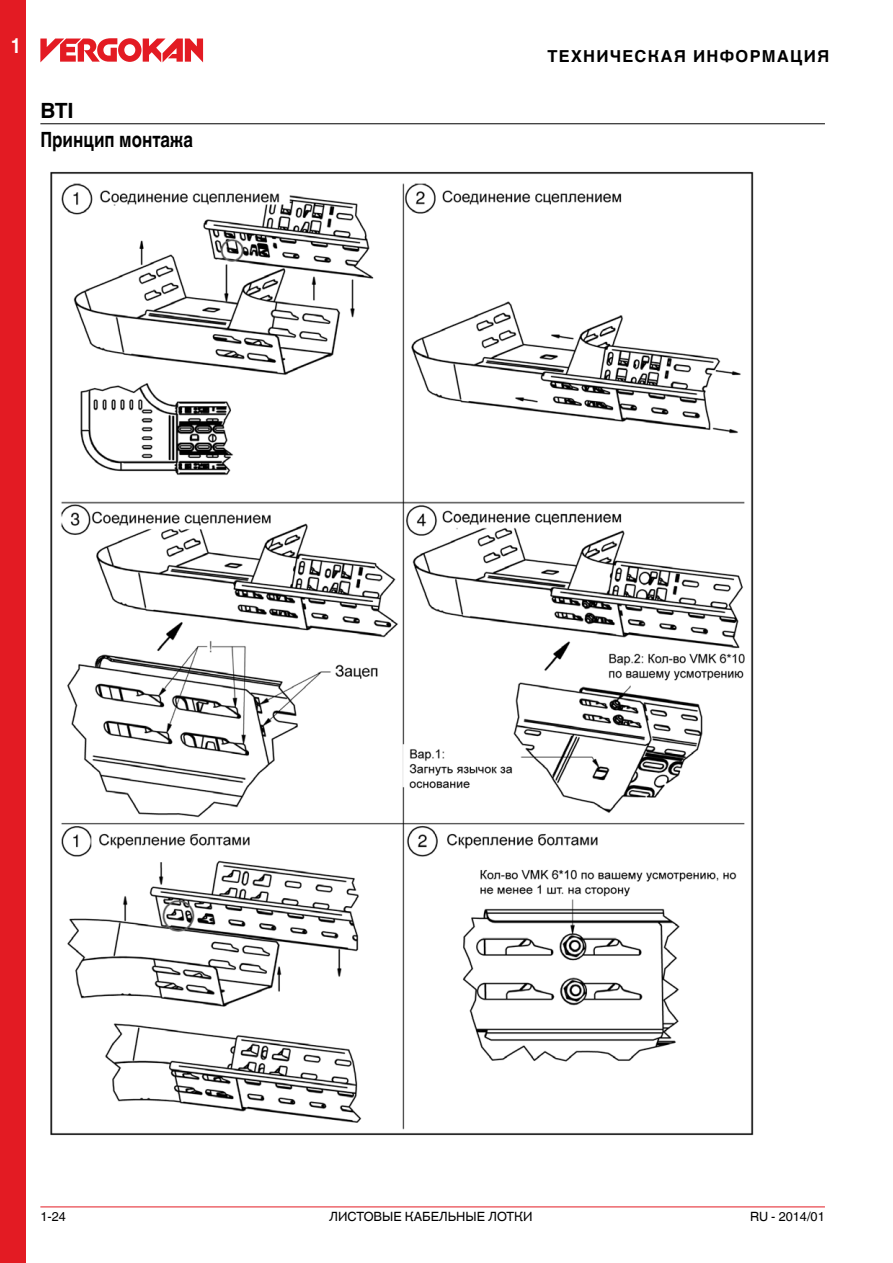
<style>
.page{position:relative;width:893px;height:1263px;background:#fff}
.page>*{position:absolute;margin:0;border:0;box-sizing:border-box;transform-origin:0 0}
.t1{font:700 21px/29.5px "Helvetica Linotype";color:#000}
.t2{font:700 21px "Helvetica Linotype";color:#fff;scale:.85 1}
.t3{font:700 16.5px "Helvetica Linotype";letter-spacing:.08em;color:#000}
.t4{font:12.75px "Helvetica Linotype";color:#000}
</style>
<div class="page">
<svg style="left:40px;top:38px;width:163px;height:24px"></svg>
<hr style="left:40px;top:1206px;width:785px;height:1px;background:#e31b23">
<div style="left:0;top:0;width:26px;height:1263px;background:#e31b23"></div>
<hr style="left:40px;top:123px;width:785px;height:1px;background:#000">
<img style="left:50px;top:171px;width:704px;height:965px">
<h1 class="t2" style="left:11px;top:34px;width:14px">1</h1>
<h1 class="t1" style="left:40px;top:96px;width:154px">BTI<br>Принцип монтажа</h1>
<p class="t3" style="left:547px;top:46px;width:89px">Техни ческая</p>
<p class="t3" style="left:693px;top:46px;width:15px">информа</p>
<p class="t3" style="left:790px;top:46px;width:27px">ция</p>
<p class="t4" style="left:40px;top:1209px;width:27px">1-24</p>
<p class="t4" style="left:329px;top:1209px;width:205px">ЛИСТОВЫЕ КАБЕЛЬНЫЕ ЛОТКИ</p>
<p class="t4" style="left:750px;top:1209px;width:76px">RU - 2014/01</p>
</div>
